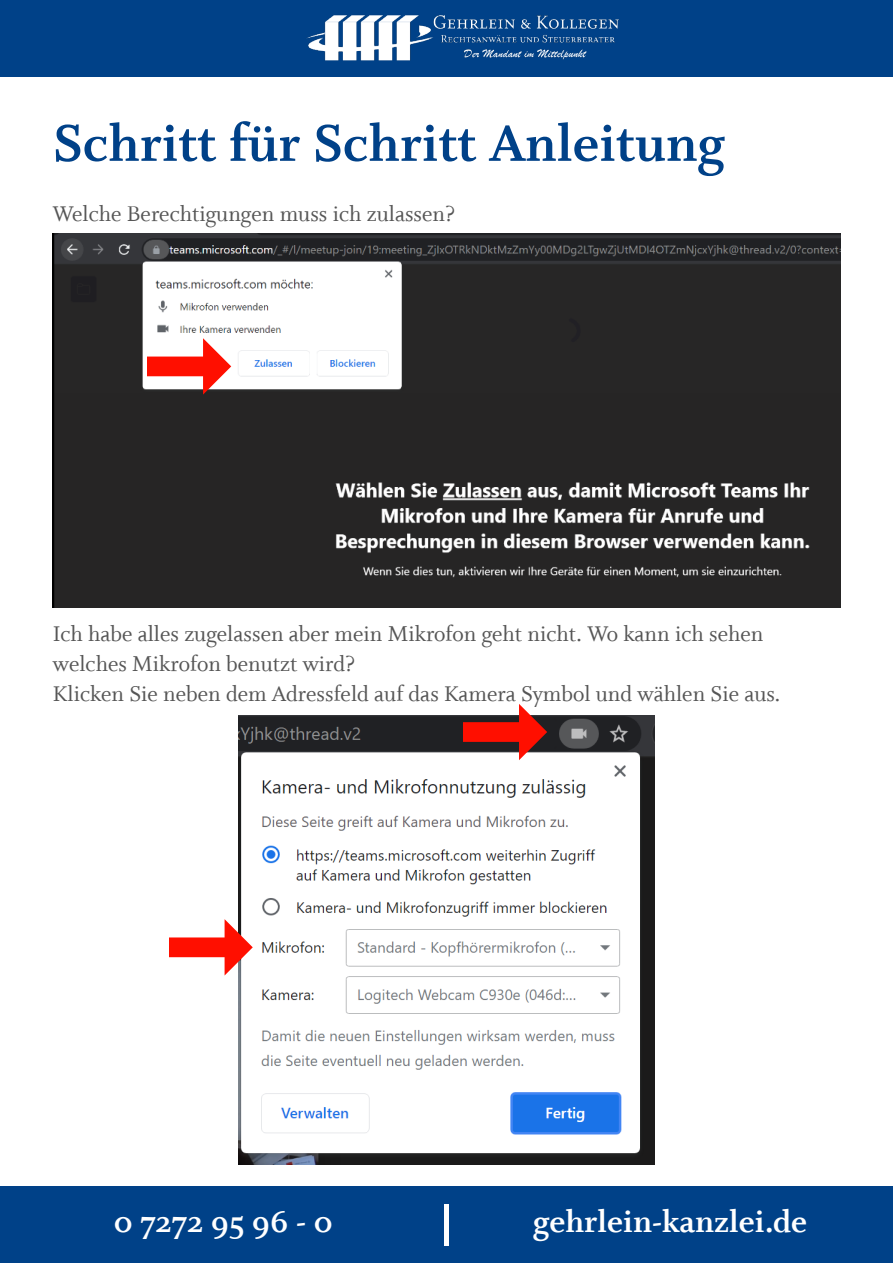
<style>
.page{position:relative;width:893px;height:1263px;background:#fff}
.page>*{position:absolute;margin:0;border:0;box-sizing:border-box;transform-origin:0 0}
.t1{font:57.45px "Whitman Bold Os F";color:#004188}
.t2{font:34.5px "Whitman Bold Os F";color:#fff}
.t3{font:24px/30px "Whitman Roman LF";color:#565656}
</style>
<div class="page">
<div style="left:0;top:0;width:893px;height:77px;background:#004188"></div>
<div style="left:0;top:1186px;width:893px;height:77px;background:#004188"></div>
<div style="left:444px;top:1204px;width:5px;height:41px;background:#fff"></div>
<img style="left:306px;top:15px;width:313px;height:46px">
<img style="left:53px;top:233px;width:787px;height:375px">
<img style="left:238px;top:715px;width:416px;height:450px">
<svg style="left:148px;top:338px;width:83px;height:57px"></svg>
<svg style="left:464px;top:704px;width:83px;height:56px"></svg>
<svg style="left:169px;top:919px;width:84px;height:56px"></svg>
<h1 class="t1" style="left:53px;top:121px;width:673px">Schritt für Schritt Anleitung</h1>
<p class="t3" style="left:53px;top:201px;width:404px">Welche Berechtigungen muss ich zulassen?</p>
<p class="t3" style="left:53px;top:621px;width:729px">Ich habe alles zugelassen aber mein Mikrofon geht nicht. Wo kann ich sehen welches Mikrofon benutzt wird?<br>Klicken Sie neben dem Adressfeld auf das Kamera Symbol und wählen Sie aus.</p>
<h2 class="t2" style="left:114px;top:1208px;width:220px">072729596-0</h2>
<h2 class="t2" style="left:533px;top:1207px;width:276px">gehrlein-kanzlei.de</h2>
</div>
